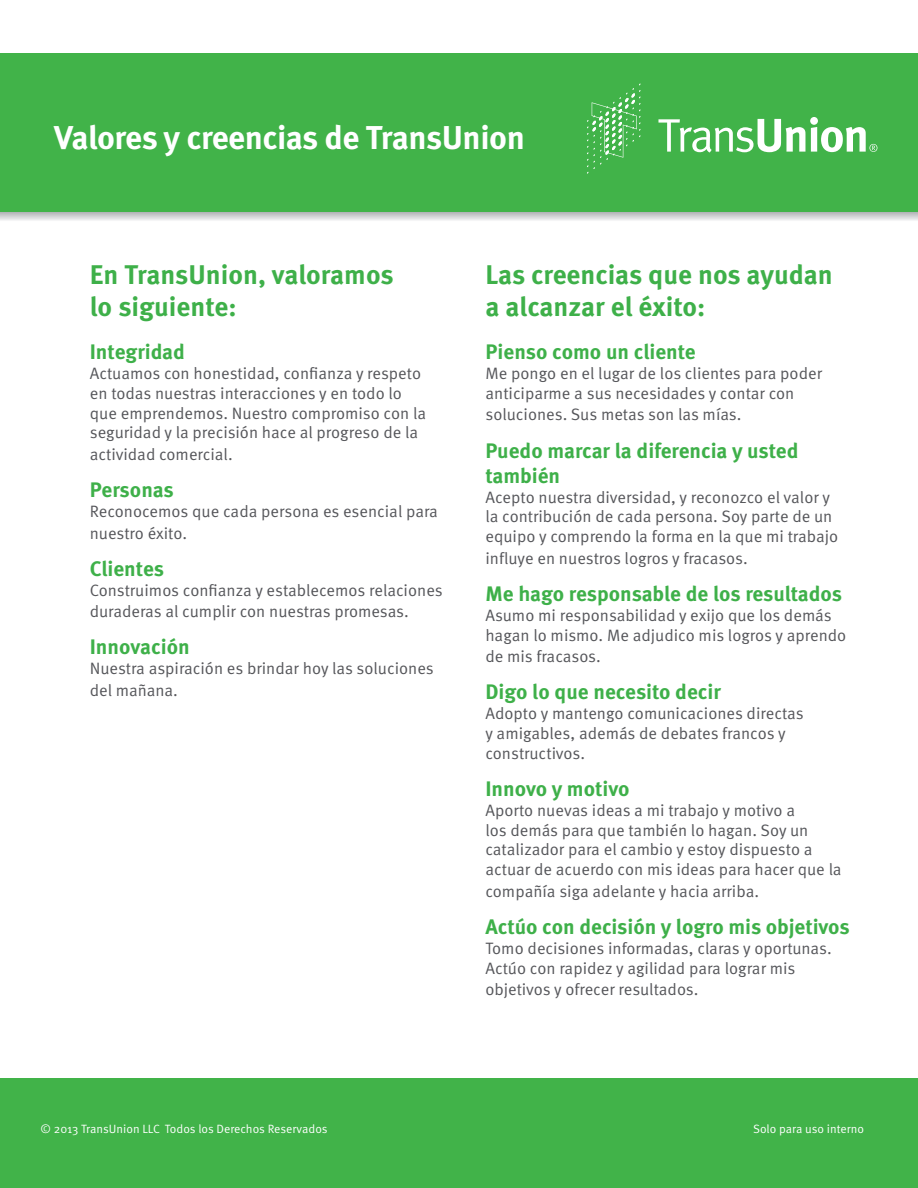
<style>
.page{position:relative;width:918px;height:1188px;background:#fff}
.page>*{position:absolute;margin:0;border:0;box-sizing:border-box;transform-origin:0 0}
.t1{font:700 33px "Meta OT";letter-spacing:-.02em;color:#fff}
.Heads{font:700 27px/32.4px "Meta OT";color:#3eb049}
.Subheads{font:700 21px/25.2px "Meta OT";color:#3eb049}
.Body{font:16.5px/19.8px "Meta OT Norm";color:#55565a}
.t2{font:12px "Meta OT Norm";color:#fff}
</style>
<div class="page">
<svg style="left:0;top:212px;width:918px;height:8px;background:#cfcfd2"></svg>
<div style="left:0;top:54px;width:918px;height:158px;background:#41b349"></div>
<div style="left:0;top:1078px;width:918px;height:110px;background:#41b349"></div>
<svg style="left:587px;top:84px;width:54px;height:90px"></svg>
<svg style="left:658px;top:117px;width:219px;height:36px"></svg>
<p class="t1" style="left:54px;top:117px;width:472px">Valores y creencias de TransUnion</p>
<p class="Heads" style="left:90px;top:258px;width:306px">En TransUnion, valoramos lo siguiente:</p>
<p class="Subheads" style="left:90px;top:340px;width:97px">Integridad</p>
<p class="Body" style="left:90px;top:364px;width:338px">Actuamos con honestidad, confianza y respeto en todas nuestras interacciones y en todo lo que emprendemos. Nuestro compromiso con la seguridad y la precisión hace al progreso de la</p>
<p class="Body" style="left:90px;top:445px;width:144px">actividad comercial.</p>
<p class="Subheads" style="left:90px;top:478px;width:86px">Personas</p>
<p class="Body" style="left:90px;top:501px;width:350px;line-height:21.6px">Reconocemos que cada persona es esencial para nuestro éxito.</p>
<p class="Subheads" style="left:90px;top:556px;width:76px">Clientes</p>
<p class="Body" style="left:90px;top:579px;width:355px;line-height:21.6px">Construimos confianza y establecemos relaciones duraderas al cumplir con nuestras promesas.</p>
<p class="Subheads" style="left:90px;top:635px;width:102px">Innovación</p>
<p class="Body" style="left:90px;top:658px;width:346px;line-height:21.6px">Nuestra aspiración es brindar hoy las soluciones del mañana.</p>
<p class="Heads" style="left:485px;top:258px;width:349px">Las creencias que nos ayudan a alcanzar el éxito:</p>
<p class="Subheads" style="left:485px;top:340px;width:212px">Pienso como un cliente</p>
<p class="Body" style="left:485px;top:364px;width:338px">Me pongo en el lugar de los clientes para poder anticiparme a sus necesidades y contar con</p>
<p class="Body" style="left:485px;top:405px;width:258px">soluciones. Sus metas son las mías.</p>
<p class="Subheads" style="left:485px;top:438px;width:315px">Puedo marcar la diferencia y usted también</p>
<p class="Body" style="left:485px;top:487px;width:354px">Acepto nuestra diversidad, y reconozco el valor y la contribución de cada persona. Soy parte de un equipo y comprendo la forma en la que mi trabajo</p>
<p class="Body" style="left:485px;top:548px;width:264px">influye en nuestros logros y fracasos.</p>
<p class="Subheads" style="left:485px;top:581px;width:358px">Me hago responsable de los resultados</p>
<p class="Body" style="left:485px;top:605px;width:362px">Asumo mi responsabilidad y exijo que los demás hagan lo mismo. Me adjudico mis logros y aprendo</p>
<p class="Body" style="left:485px;top:647px;width:117px">de mis fracasos.</p>
<p class="Subheads" style="left:485px;top:680px;width:237px">Digo lo que necesito decir</p>
<p class="Body" style="left:485px;top:704px;width:320px">Adopto y mantengo comunicaciones directas y amigables, además de debates francos y constructivos.</p>
<p class="Subheads" style="left:485px;top:776px;width:145px">Innovo y motivo</p>
<p class="Body" style="left:485px;top:800px;width:358px">Aporto nuevas ideas a mi trabajo y motivo a<br>los demás para que también lo hagan. Soy un catalizador para el cambio y estoy dispuesto a actuar de acuerdo con mis ideas para hacer que la</p>
<p class="Body" style="left:485px;top:881px;width:275px">compañía siga adelante y hacia arriba.</p>
<p class="Subheads" style="left:485px;top:914px;width:366px">Actúo con decisión y logro mis objetivos</p>
<p class="Body" style="left:485px;top:938px;width:348px">Tomo decisiones informadas, claras y oportunas.<br>Actúo con rapidez y agilidad para lograr mis</p>
<p class="Body" style="left:485px;top:980px;width:215px">objetivos y ofrecer resultados.</p>
<p class="t2" style="left:40px;top:1122px;width:289px">© 2013 TransUnion LLC Todos los Derechos Reservados</p>
<p class="t2" style="left:753px;top:1122px;width:112px">Solo para uso interno</p>
</div>
